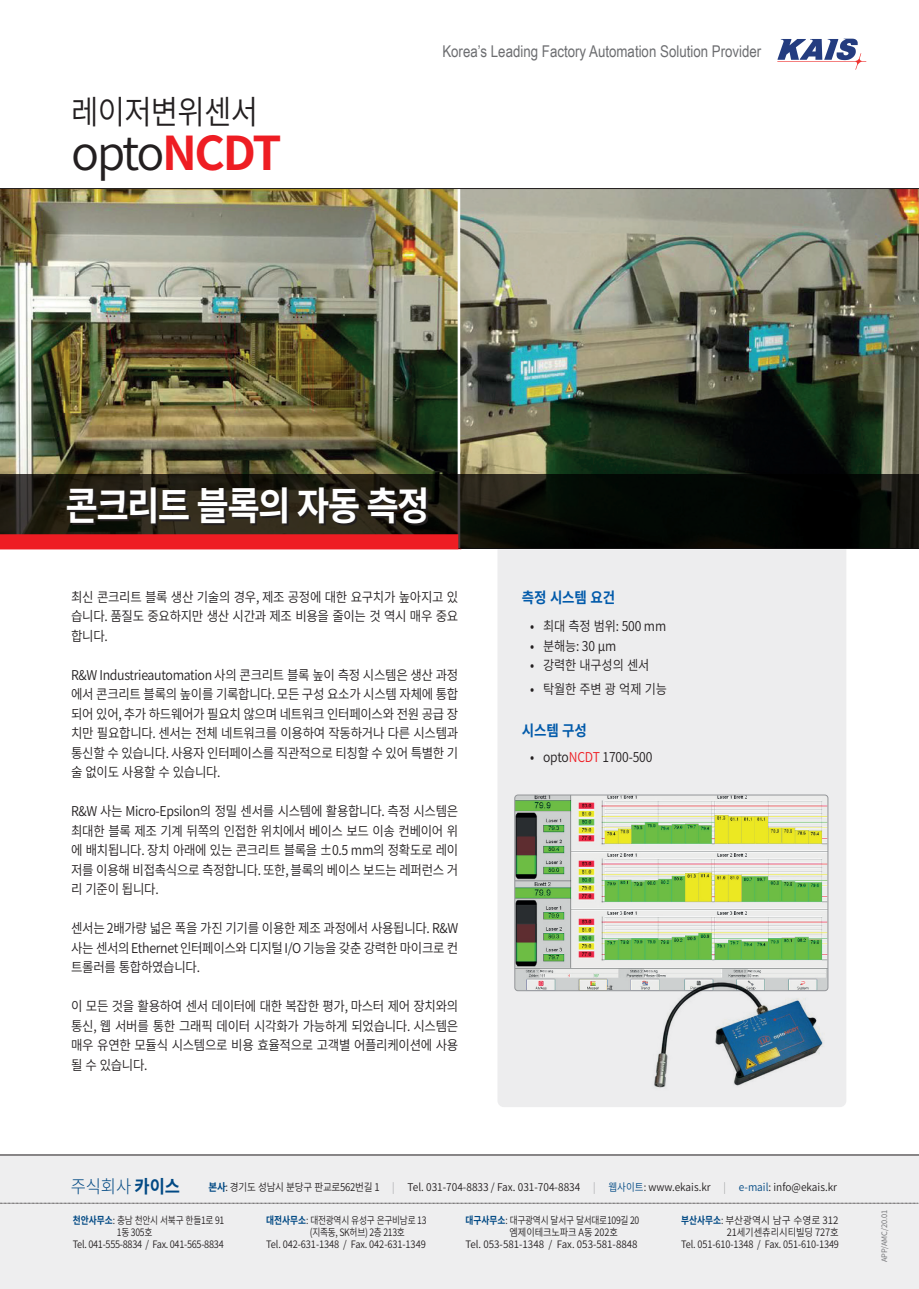
<style>
.page{position:relative;width:919px;height:1289px;background:#fff}
.page>*{position:absolute;margin:0;border:0;box-sizing:border-box;transform-origin:0 0}
.t1{font:600 46.5px "Noto Sans CJ Kkr";color:#231f20}
.t2{font:700 39px "Noto Sans CJ Kkr";letter-spacing:-.05em;color:#fff;scale:.91 1}
.t3{font:600 33px "Noto Sans CJ Kkr";letter-spacing:-.025em;color:#231f20;scale:.9 1}
.t4{font:300 18px "Noto Sans CJ Kkr";color:#014984;scale:.92 1}
.t5{font:16.2px "Arial Narrow";color:#6c6d70}
.t6{font:700 15px "Noto Sans CJ Kkr";letter-spacing:-.01em;color:#015aaa;scale:.9 1}
.t7{font:600 13.5px/19.5px "Noto Sans CJ Kkr";letter-spacing:-.025em;color:#231f20;text-align:justify;scale:.92 1}
.t8{font:600 13.5px "Noto Sans CJ Kkr";letter-spacing:-.025em;color:#231f20;scale:.9 1}
.t9{font:600 10.65px "Noto Sans CJ Kkr";color:#231f20;scale:.9 1}
.t10{font:600 10.2px "Noto Sans CJ Kkr";letter-spacing:-.03em;color:#231f20;scale:.85 1}
.t11{font:600 10.2px/12.3px "Noto Sans CJ Kkr";letter-spacing:-.01em;color:#231f20;text-align:right;scale:.85 1}
.t12{font:600 10.2px "Noto Sans CJ Kkr";letter-spacing:-.03em;color:#231f20;scale:.9 1}
.t13{font:600 10.2px "Noto Sans CJ Kkr";letter-spacing:-.01em;color:#231f20;scale:.91 1}
.t14{font:600 10.2px "Noto Sans CJ Kkr";letter-spacing:-.01em;color:#231f20;scale:.96 1}
.t15{font:600 10.2px "Noto Sans CJ Kkr";letter-spacing:-.01em;color:#231f20;scale:.9 1}
.t16{font:600 7.5px "Noto Sans CJ Kkr";color:#6c6d70}
.s1{font-weight:700;color:#ee1d23}
.s2{font-weight:400}
.s3{color:#ee1d23}
.s4{font-weight:700}
.s5{font-weight:700;color:#014984}
.s6{font-weight:300;color:#939598}
.s7{color:#014984}
</style>
<div class="page">
<svg style="left:777px;top:39px;width:89px;height:31px"></svg>
<div style="left:0;top:1154px;width:918px;height:134px;background:#eeeeef"></div>
<svg style="left:0;top:1202px;width:919px;height:1px"></svg>
<hr style="left:0;top:1154px;width:918px;height:1px;background:#231f20">
<div style="left:498px;top:549px;width:348px;height:558px;background:#ededee"></div>
<img style="left:0;top:189px;width:918px;height:285px">
<svg style="left:0;top:474px;width:918px;height:75px;background:#0f100a"></svg>
<svg style="left:69px;top:489px;width:359px;height:36px;background:#27221a"></svg>
<div style="left:0;top:534px;width:458px;height:15px;background:#ee1d23"></div>
<hr style="left:0;top:188px;width:918px;height:1px;background:#231f20">
<img style="left:514px;top:796px;width:312px;height:194px">
<div style="left:514px;top:794px;width:314px;height:196px;border:1px solid #939598;border-radius:3px"></div>
<img style="left:646px;top:977px;width:178px;height:114px">
<p class="t3" style="left:71px;top:93px;width:209px">레이저변위센서</p>
<p class="t1" style="left:71px;top:127px;width:212px">opto<span class="s1">NCDT</span></p>
<p class="t5" style="left:442px;top:39px;width:320px">Korea’s Leading Factory Automation Solution Provider</p>
<p class="t2" style="left:66px;top:483px;width:401px">콘크리트 블록의 자동 측정</p>
<p class="t7" style="left:71px;top:587px;width:422px">최신 콘크리트 블록 생산 기술의 경우, 제조 공정에 대한 요구치가 높아지고 있 습니다. 품질도 중요하지만 생산 시간과 제조 비용을 줄이는 것 역시 매우 중요 합니다.</p>
<p class="t7" style="left:71px;top:665px;width:422px">R&amp;W Industrieautomation 사의 콘크리트 블록 높이 측정 시스템은 생산 과정 에서 콘크리트 블록의 높이를 기록합니다. 모든 구성 요소가 시스템 자체에 통합 되어 있어, 추가 하드웨어가 필요치 않으며 네트워크 인터페이스와 전원 공급 장 치만 필요합니다. 센서는 전체 네트워크를 이용하여 작동하거나 다른 시스템과 통신할 수 있습니다. 사용자 인터페이스를 직관적으로 티칭할 수 있어 특별한 기 술 없이도 사용할 수 있습니다.</p>
<p class="t7" style="left:71px;top:801px;width:422px">R&amp;W 사는 Micro-Epsilon의 정밀 센서를 시스템에 활용합니다. 측정 시스템은 최대한 블록 제조 기계 뒤쪽의 인접한 위치에서 베이스 보드 이송 컨베이어 위 에 배치됩니다. 장치 아래에 있는 콘크리트 블록을 ±0.5 mm의 정확도로 레이 저를 이용해 비접촉식으로 측정합니다. 또한, 블록의 베이스 보드는 레퍼런스 거 리 기준이 됩니다.</p>
<p class="t7" style="left:71px;top:918px;width:422px">센서는 2배가량 넓은 폭을 가진 기기를 이용한 제조 과정에서 사용됩니다. R&amp;W 사는 센서의 Ethernet 인터페이스와 디지털 I/O 기능을 갖춘 강력한 마이크로 컨 트롤러를 통합하였습니다.</p>
<p class="t7" style="left:71px;top:996px;width:422px">이 모든 것을 활용하여 센서 데이터에 대한 복잡한 평가, 마스터 제어 장치와의 통신, 웹 서버를 통한 그래픽 데이터 시각화가 가능하게 되었습니다. 시스템은 매우 유연한 모듈식 시스템으로 비용 효율적으로 고객별 어플리케이션에 사용 될 수 있습니다.</p>
<p class="t6" style="left:521px;top:589px;width:105px">측정 시스템 요건</p>
<p class="t8" style="left:530px;top:619px;width:152px"><span class="s2">•</span> 최대 측정 범위: 500 mm</p>
<p class="t8" style="left:530px;top:638px;width:97px"><span class="s2">•</span> 분해능: 30 μm</p>
<p class="t8" style="left:530px;top:658px;width:134px"><span class="s2">•</span> 강력한 내구성의 센서</p>
<p class="t8" style="left:530px;top:682px;width:153px"><span class="s2">•</span> 탁월한 주변 광 억제 기능</p>
<p class="t6" style="left:521px;top:722px;width:74px">시스템 구성</p>
<p class="t8" style="left:530px;top:749px;width:137px"><span class="s2">•</span> opto<span class="s3">NCDT</span> 1700-500</p>
<h3 class="t4" style="left:71px;top:1176px;width:120px">주식회사 <span class="s4">카이스</span></h3>
<p class="t9" style="left:208px;top:1181px;width:700px"><span class="s5">본사</span>: 경기도 성남시 분당구 판교로562번길 1 <span class="s6">|</span> Tel. 031-704-8833 / Fax. 031-704-8834 <span class="s6">|</span> <span class="s7">웹사이트</span>: www.ekais.kr <span class="s6">|</span> <span class="s7">e-mail</span>: info@ekais.kr</p>
<p class="t10" style="left:73px;top:1214px;width:180px"><span class="s5">천안사무소</span>: 충남 천안시 서북구 한들1로 91</p>
<p class="t11" style="left:117px;top:1226px;width:43px">1동 305호</p>
<p class="t12" style="left:73px;top:1238px;width:169px">Tel. 041-555-8834 / Fax. 041-565-8834</p>
<p class="t10" style="left:266px;top:1214px;width:190px"><span class="s5">대전사무소</span>: 대전광역시 유성구 은구비남로 13</p>
<p class="t10" style="left:310px;top:1226px;width:113px">(지족동, SK허브) 2층 213호</p>
<p class="t13" style="left:266px;top:1238px;width:177px">Tel. 042-631-1348 / Fax. 042-631-1349</p>
<p class="t10" style="left:465px;top:1214px;width:206px"><span class="s5">대구사무소</span>: 대구광역시 달서구 달서대로109길 20</p>
<p class="t15" style="left:509px;top:1226px;width:122px">엠제이테크노파크 A동 202호</p>
<p class="t14" style="left:465px;top:1238px;width:181px">Tel. 053-581-1348 / Fax. 053-581-8848</p>
<p class="t11" style="left:681px;top:1213px;width:187px"><span class="s5">부산사무소</span>: 부산광역시 남구 수영로 312<br>21세기센츄리시티빌딩 727호<br>Tel. 051-610-1348 / Fax. 051-610-1349</p>
<p class="t16" style="left:880px;top:1261px;width:54px;rotate:-90deg">APP/AMC/20.01</p>
</div>
